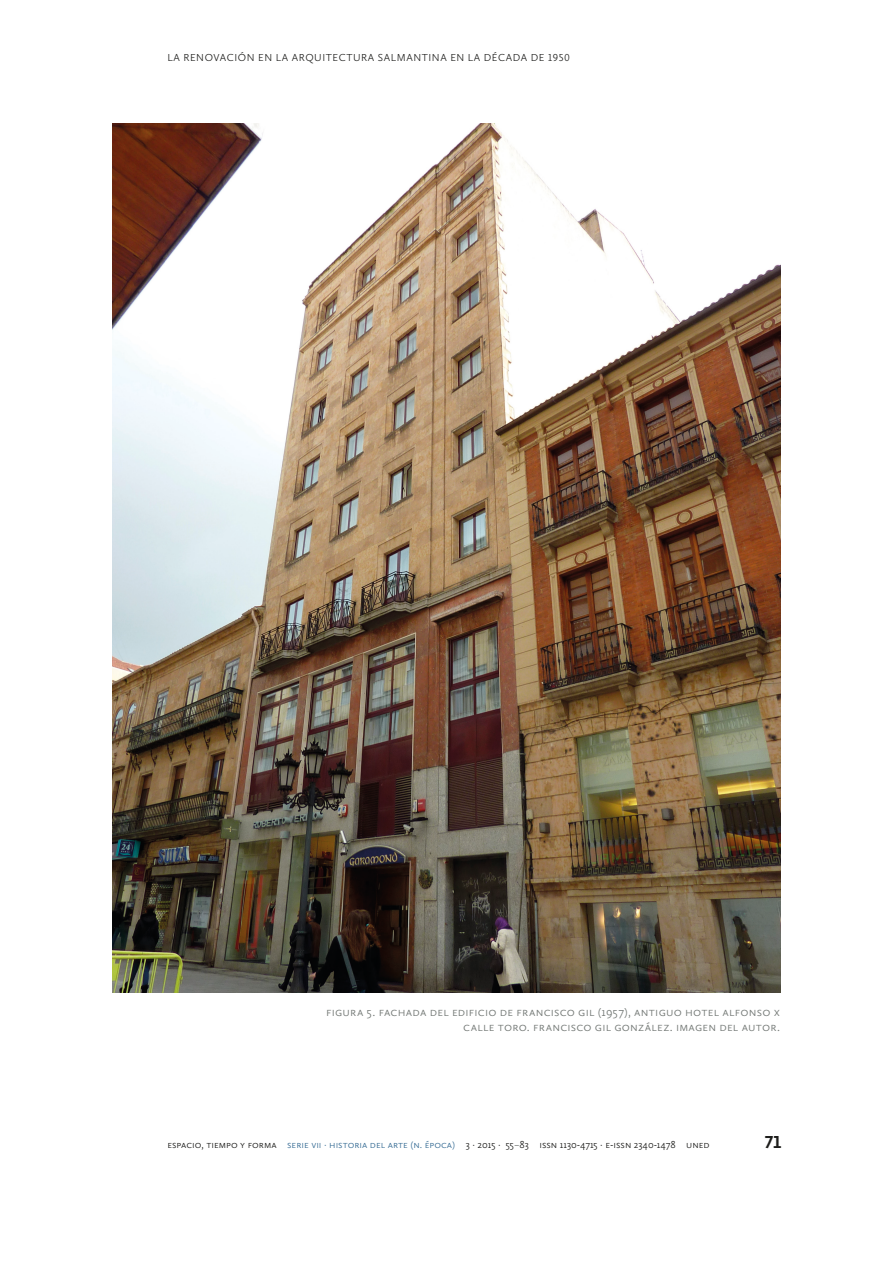
<style>
.page{position:relative;width:893px;height:1263px;background:#fff}
.page>*{position:absolute;margin:0;border:0;box-sizing:border-box;transform-origin:0 0}
.t1{font:700 18px "Calluna Sans";color:#1d1d1b}
.t2{font:300 12.75px "Calluna Sans";letter-spacing:.02em;color:#747976}
.t3{font:300 10.5px "Calluna Sans";color:#1d1d1b}
.t4{font:300 10.5px "Calluna Sans";color:#386d95}
.s1{color:#386d95}
.s2{font-weight:400;color:#747976}
</style>
<div class="page">
<img style="left:113px;top:123px;width:667px;height:869px">
<p class="t3" style="left:167px;top:52px;width:24px">La renovación</p>
<p class="t3" style="left:258px;top:52px;width:64px">en la arquitectura</p>
<p class="t3" style="left:378px;top:52px;width:37px">salmantina</p>
<p class="t3" style="left:450px;top:52px;width:56px">en la década</p>
<p class="t3" style="left:531px;top:52px;width:41px">de 1950</p>
<p class="t2" style="left:326px;top:1004px;width:24px">Figura</p>
<p class="t2" style="left:367px;top:1004px;width:47px">5. Fachada</p>
<p class="t2" style="left:430px;top:1004px;width:29px">de l edificio</p>
<p class="t2" style="left:500px;top:1004px;width:51px">de Francisco</p>
<p class="t2" style="left:578px;top:1004px;width:202px">Gi l (1957), antiguo hotel Alfonso X</p>
<p class="t2" style="left:463px;top:1019px;width:105px">Calle Toro. Francisco</p>
<p class="t2" style="left:595px;top:1019px;width:155px">Gi l González. Imagen del autor</p>
<p class="t2" style="left:777px;top:1019px;width:4px">.</p>
<p class="t3" style="left:167px;top:1138px;width:130px">ESPACIO, TIEMPO Y FORMA <span class="s1">Serie</span></p>
<p class="t4" style="left:311px;top:1138px;width:30px">VII · historia</p>
<p class="t4" style="left:370px;top:1138px;width:24px">de l arte</p>
<p class="t4" style="left:410px;top:1138px;width:26px">(n. época</p>
<p class="t3" style="left:452px;top:1138px;width:259px"><span class="s1">)</span> 3 · 2015 · 55<span class="s2">–</span>83 ISSN 1130-4715 · e-iss n 2340-1478 UN ED</p>
<h1 class="t1" style="left:765px;top:1131px;width:18px">71</h1>
</div>
